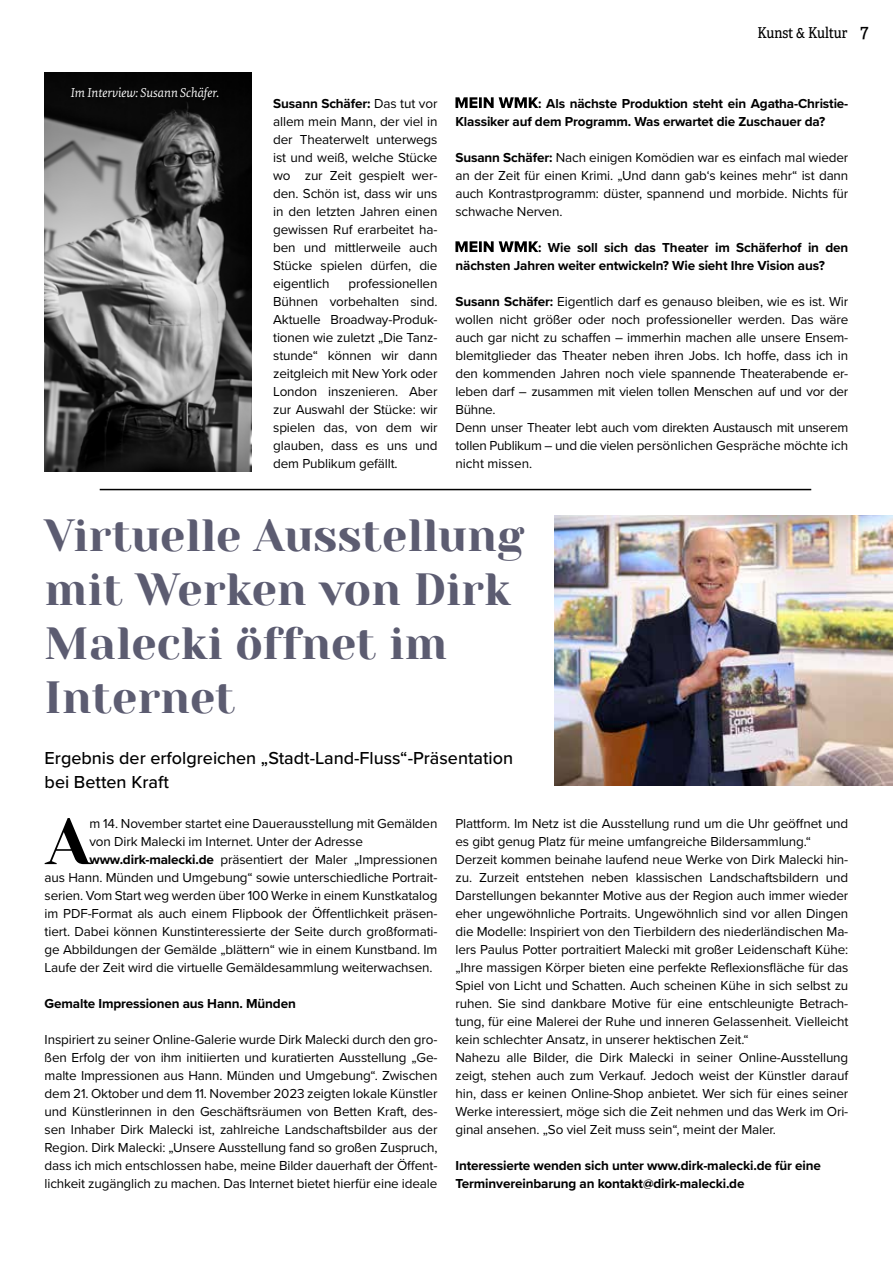
<style>
.page{position:relative;width:893px;height:1263px;background:#fff}
.page>*{position:absolute;margin:0;border:0;box-sizing:border-box;transform-origin:0 0}
.t1{font:64.95px "Yeseva One";color:#000}
.t2{font:45px/54px "Yeseva One";color:#5c5c71}
.t3{font:500 18px/24px "Proxima Nova";color:#000}
.t4{font:15px "Adelle Condensed";color:#000}
.t5{font:13.5px/18px "Proxima Nova";letter-spacing:-.01em;color:#000;text-align:justify}
.t6{font:700 13.5px/18px "Proxima Nova";letter-spacing:-.01em;color:#000}
.t7{font:italic 13.5px "Elena Basic";color:#fff}
.s1{font-size:19.5px}
.s2{font-weight:700}
</style>
<div class="page">
<svg style="left:455px;top:97px;width:83px;height:11px"></svg>
<svg style="left:455px;top:241px;width:83px;height:11px"></svg>
<img style="left:45px;top:72px;width:207px;height:399px">
<img style="left:554px;top:516px;width:339px;height:269px">
<hr style="left:100px;top:489px;width:711px;height:1px;background:#000">
<p class="t7" style="left:71px;top:83px;width:150px">Im Interview: Susann Schäfer.</p>
<p class="t4" style="left:757px;top:24px;width:113px">Kunst &amp; Kultur <span class="s1">7</span></p>
<p class="t5" style="left:273px;top:94px;width:166px"><span class="s2">Susann Schäfer:</span> Das tut vor allem mein Mann, der viel in der Theaterwelt unterwegs ist und weiß, welche Stücke wo zur Zeit gespielt wer&shy;den. Schön ist, dass wir uns in den letzten Jahren einen gewissen Ruf erarbeitet ha&shy;ben und mittlerweile auch Stücke spielen dürfen, die eigentlich</p>
<p class="t5" style="left:273px;top:274px;width:166px;text-indent:75px">professionellen Bühnen vorbehalten sind.<br>Aktuelle Broadway-Produk&shy;tionen wie zuletzt „Die Tanz&shy;stunde“ können wir dann zeitgleich mit New York oder London inszenieren. Aber zur Auswahl der Stücke: wir spielen das, von dem wir glauben, dass es uns und dem Publikum gefällt.</p>
<p class="t6" style="left:455px;top:94px;width:394px;text-indent:83px">: Als nächste Produktion steht ein Agatha-Christie-<br>Klassiker auf dem Programm. Was erwartet die Zuschauer da?</p>
<p class="t5" style="left:455px;top:148px;width:394px"><span class="s2">Susann Schäfer:</span> Nach einigen Komödien war es einfach mal wieder an der Zeit für einen Krimi. „Und dann gab‘s keines mehr“ ist dann auch Kontrastprogramm: düster, spannend und morbide. Nichts für schwache Nerven.</p>
<p class="t6" style="left:455px;top:238px;width:394px;text-indent:83px">: Wie soll sich das Theater im Schäferhof in den nächsten Jahren weiter entwickeln? Wie sieht Ihre Vision aus?</p>
<p class="t5" style="left:455px;top:292px;width:394px;text-align:left"><span class="s2">Susann Schäfer:</span> Eigentlich darf es genauso bleiben, wie es ist. Wir wollen nicht größer oder noch professioneller werden. Das wäre auch gar nicht zu schaffen – immerhin machen alle unsere Ensem&shy;blemitglieder das Theater neben ihren Jobs. Ich hoffe, dass ich in den kommenden Jahren noch viele spannende Theaterabende er&shy;leben darf – zusammen mit vielen tollen Menschen auf und vor der Bühne.<br>Denn unser Theater lebt auch vom direkten Austausch mit unserem tollen Publikum – und die vielen persönlichen Gespräche möchte ich nicht missen.</p>
<h2 class="t2" style="left:45px;top:507px;width:481px">Virtuelle Ausstellung mit Werken von Dirk<br>Malecki öffnet im<br>Internet</h2>
<h3 class="t3" style="left:45px;top:745px;width:470px">Ergebnis der erfolgreichen „Stadt-Land-Fluss“-Präsentation bei Betten Kraft</h3>
<h1 class="t1" style="left:46px;top:794px;width:46px">A</h1>
<p class="t5" style="left:89px;top:814px;width:349px">m 14. November startet eine Dauerausstellung mit Gemälden</p>
<p class="t5" style="left:455px;top:814px;width:394px;text-align:left">Plattform. Im Netz ist die Ausstellung rund um die Uhr geöffnet und es gibt genug Platz für meine umfangreiche Bildersammlung.“ Derzeit kommen beinahe laufend neue Werke von Dirk Malecki hin&shy;zu. Zurzeit entstehen neben klassischen Landschaftsbildern und Darstellungen bekannter Motive aus der Region auch immer wieder eher ungewöhnliche Portraits. Ungewöhnlich sind vor allen Dingen die Modelle: Inspiriert von den Tierbildern des niederländischen Ma&shy;lers Paulus Potter portraitiert Malecki mit großer Leidenschaft Kühe: „Ihre massigen Körper bieten eine perfekte Reflexionsfläche für das Spiel von Licht und Schatten. Auch scheinen Kühe in sich selbst zu ruhen. Sie sind dankbare Motive für eine entschleunigte Betrach&shy;tung, für eine Malerei der Ruhe und inneren Gelassenheit. Vielleicht kein schlechter Ansatz, in unserer hektischen Zeit.“<br>Nahezu alle Bilder, die Dirk Malecki in seiner Online-Ausstellung zeigt, stehen auch zum Verkauf. Jedoch weist der Künstler darauf hin, dass er keinen Online-Shop anbietet. Wer sich für eines seiner Werke interessiert, möge sich die Zeit nehmen und das Werk im Ori&shy;ginal ansehen. „So viel Zeit muss sein“, meint der Maler.</p>
<p class="t6" style="left:455px;top:1156px;width:367px">Interessierte wenden sich unter www.dirk-malecki.de für eine<br>Terminvereinbarung an kontakt@dirk-malecki.de</p>
<p class="t5" style="left:89px;top:832px;width:275px">von Dirk Malecki im Internet. Unter der Adresse</p>
<p class="t5" style="left:89px;top:850px;width:350px"><span class="s2">www.dirk-malecki.de</span> präsentiert der Maler „Impressionen</p>
<p class="t5" style="left:45px;top:868px;width:394px">aus Hann. Münden und Umgebung“ sowie unterschiedliche Portrait-</p>
<p class="t5" style="left:45px;top:886px;width:394px">serien. Vom Start weg werden über 100 Werke in einem Kunstkatalog</p>
<p class="t5" style="left:45px;top:904px;width:394px">im PDF-Format als auch einem Flipbook der Öffentlichkeit präsen-</p>
<p class="t5" style="left:45px;top:922px;width:394px">tiert. Dabei können Kunstinteressierte der Seite durch großformati-</p>
<p class="t5" style="left:45px;top:940px;width:394px">ge Abbildungen der Gemälde „blättern“ wie in einem Kunstband. Im</p>
<p class="t5" style="left:45px;top:958px;width:389px">Laufe der Zeit wird die virtuelle Gemäldesammlung weiterwachsen.</p>
<p class="t6" style="left:45px;top:994px;width:253px">Gemalte Impressionen aus Hann. Münden</p>
<p class="t5" style="left:45px;top:1030px;width:394px">Inspiriert zu seiner Online-Galerie wurde Dirk Malecki durch den gro&shy;ßen Erfolg der von ihm initiierten und kuratierten Ausstellung „Ge&shy;malte Impressionen aus Hann. Münden und Umgebung“. Zwischen dem 21. Oktober und dem 11. November 2023 zeigten lokale Künstler und Künstlerinnen in den Geschäftsräumen von Betten Kraft, des&shy;sen Inhaber Dirk Malecki ist, zahlreiche Landschaftsbilder aus der Region. Dirk Malecki: „Unsere Ausstellung fand so großen Zuspruch, dass ich mich entschlossen habe, meine Bilder dauerhaft der Öffent&shy;lichkeit zugänglich zu machen. Das Internet bietet hierfür eine ideale</p>
</div>
